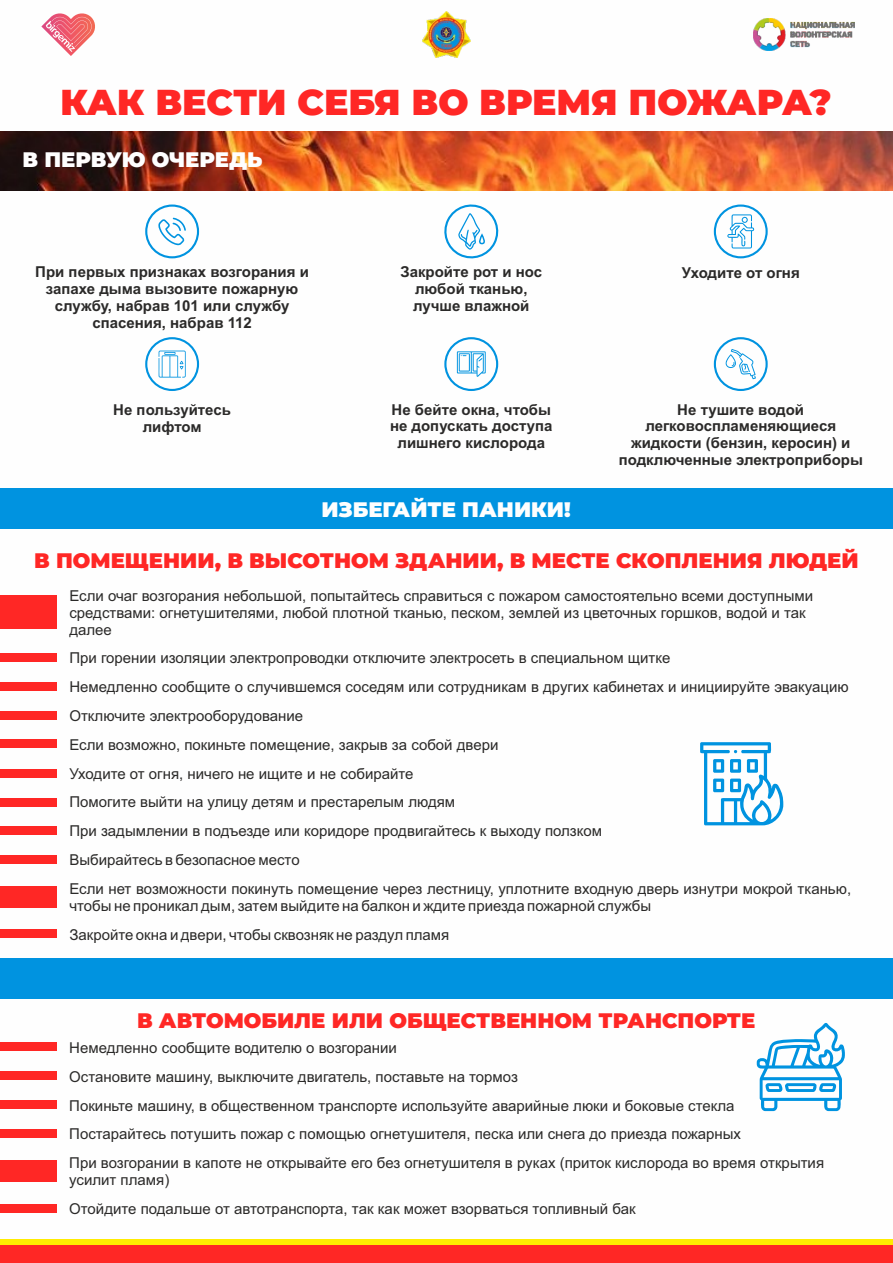
<style>
.page{position:relative;width:893px;height:1263px;background:#fff}
.page>*{position:absolute;margin:0;border:0;box-sizing:border-box;transform-origin:0 0}
.t1{font:900 36px "Montserrat";color:#ff2725}
.t2{font:900 21px "Montserrat";color:#ff2725}
.t3{font:900 21px "Montserrat";color:#fefefe}
.t4{font:15px/28.8px "Arial";color:#2b2a29}
.t5{font:700 15px/16.8px "Arial";color:#2b2a29;text-align:center}
</style>
<div class="page">
<img style="left:0;top:132px;width:892px;height:58px">
<img style="left:423px;top:12px;width:47px;height:46px">
<svg style="left:41px;top:13px;width:54px;height:43px"></svg>
<img style="left:754px;top:19px;width:101px;height:32px">
<div style="left:0;top:1239px;width:893px;height:24px;background:#ff2725"></div>
<div style="left:0;top:1239px;width:893px;height:5px;background:#ffec01"></div>
<div style="left:0;top:489px;width:893px;height:40px;background:#0093e0"></div>
<svg style="left:726px;top:349px;width:30px;height:30px"></svg>
<div style="left:714px;top:337px;width:54px;height:54px;border:2px solid #0093e0;border-radius:50%"></div>
<svg style="left:457px;top:351px;width:29px;height:26px"></svg>
<div style="left:444px;top:337px;width:54px;height:54px;border:2px solid #0093e0;border-radius:50%"></div>
<svg style="left:159px;top:351px;width:27px;height:27px"></svg>
<div style="left:145px;top:337px;width:54px;height:54px;border:2px solid #0093e0;border-radius:50%"></div>
<svg style="left:158px;top:218px;width:28px;height:27px"></svg>
<div style="left:145px;top:204px;width:54px;height:54px;border:2px solid #0093e0;border-radius:50%"></div>
<svg style="left:444px;top:204px;width:55px;height:55px"></svg>
<svg style="left:727px;top:214px;width:28px;height:34px"></svg>
<div style="left:714px;top:204px;width:54px;height:54px;border:2px solid #0093e0;border-radius:50%"></div>
<div style="left:0;top:958px;width:893px;height:40px;background:#0093e0"></div>
<div style="left:0;top:595px;width:57px;height:33px;background:#ff2725"></div>
<div style="left:0;top:653px;width:57px;height:9px;background:#ff2725"></div>
<div style="left:0;top:682px;width:57px;height:9px;background:#ff2725"></div>
<div style="left:0;top:711px;width:57px;height:9px;background:#ff2725"></div>
<div style="left:0;top:739px;width:57px;height:9px;background:#ff2725"></div>
<div style="left:0;top:769px;width:57px;height:8px;background:#ff2725"></div>
<div style="left:0;top:798px;width:57px;height:8px;background:#ff2725"></div>
<div style="left:0;top:826px;width:57px;height:9px;background:#ff2725"></div>
<div style="left:0;top:855px;width:57px;height:9px;background:#ff2725"></div>
<div style="left:0;top:886px;width:57px;height:21px;background:#ff2725"></div>
<div style="left:0;top:929px;width:57px;height:9px;background:#ff2725"></div>
<div style="left:0;top:1042px;width:57px;height:9px;background:#ff2725"></div>
<div style="left:0;top:1071px;width:57px;height:9px;background:#ff2725"></div>
<div style="left:0;top:1100px;width:57px;height:8px;background:#ff2725"></div>
<div style="left:0;top:1129px;width:57px;height:9px;background:#ff2725"></div>
<div style="left:0;top:1161px;width:57px;height:21px;background:#ff2725"></div>
<div style="left:0;top:1204px;width:57px;height:9px;background:#ff2725"></div>
<svg style="left:757px;top:1023px;width:88px;height:88px"></svg>
<svg style="left:700px;top:742px;width:83px;height:83px"></svg>
<h1 class="t1" style="left:60px;top:81px;width:773px">КАК ВЕСТИ СЕБЯ ВО ВРЕМЯ ПОЖАРА?</h1>
<h2 class="t3" style="left:23px;top:147px;width:241px">В ПЕРВУЮ ОЧЕРЕДЬ</h2>
<p class="t5" style="left:35px;top:265px;width:275px">При первых признаках возгорания и запахе дыма вызовите пожарную службу, набрав 101 или службу спасения, набрав 112</p>
<p class="t5" style="left:400px;top:265px;width:143px">Закройте рот и нос любой тканью, лучше влажной</p>
<p class="t5" style="left:682px;top:266px;width:120px">Уходите от огня</p>
<p class="t5" style="left:390px;top:402px;width:164px">Не бейте окна, чтобы не допускать доступа лишнего кислорода</p>
<p class="t5" style="left:113px;top:403px;width:119px">Не пользуйтесь лифтом</p>
<p class="t5" style="left:619px;top:402px;width:246px">Не тушите водой легковоспламеняющиеся жидкости (бензин, керосин) и подключенные электроприборы</p>
<h2 class="t3" style="left:321px;top:497px;width:251px">ИЗБЕГАЙТЕ ПАНИКИ!</h2>
<h2 class="t2" style="left:34px;top:547px;width:826px">В ПОМЕЩЕНИИ, В ВЫСОТНОМ ЗДАНИИ, В МЕСТЕ СКОПЛЕНИЯ ЛЮДЕЙ</h2>
<p class="t4" style="left:69px;top:589px;width:745px;line-height:16.8px">Если очаг возгорания небольшой, попытайтесь справиться с пожаром самостоятельно всеми доступными средствами: огнетушителями, любой плотной тканью, песком, землей из цветочных горшков, водой и так далее</p>
<p class="t4" style="left:69px;top:645px;width:781px">При горении изоляции электропроводки отключите электросеть в специальном щитке<br>Немедленно сообщите о случившемся соседям или сотрудникам в других кабинетах и инициируйте эвакуацию</p>
<p class="t4" style="left:69px;top:703px;width:431px">Отключите электрооборудование<br>Если возможно, покиньте помещение, закрыв за собой двери Уходите от огня, ничего не ищите и не собирайте<br>Помогите выйти на улицу детям и престарелым людям</p>
<p class="t4" style="left:69px;top:818px;width:783px">При задымлении в подъезде или коридоре продвигайтесь к выходу ползком<br>Выбирайтесь в безопасное место<br>Если нет возможности покинуть помещение через лестницу, уплотните входную дверь изнутри мокрой тканью,</p>
<p class="t4" style="left:69px;top:892px;width:583px">чтобы не проникал дым, затем выйдите на балкон и ждите приезда пожарной службы<br>Закройте окна и двери, чтобы сквозняк не раздул пламя</p>
<h2 class="t2" style="left:137px;top:1007px;width:620px">В АВТОМОБИЛЕ ИЛИ ОБЩЕСТВЕННОМ ТРАНСПОРТЕ</h2>
<p class="t4" style="left:69px;top:1034px;width:756px">Немедленно сообщите водителю о возгорании<br>Остановите машину, выключите двигатель, поставьте на тормоз<br>Покиньте машину, в общественном транспорте используйте аварийные люки и боковые стекла Постарайтесь потушить пожар с помощью огнетушителя, песка или снега до приезда пожарных<br>При возгорании в капоте не открывайте его без огнетушителя в руках (приток кислорода во время открытия</p>
<p class="t4" style="left:69px;top:1167px;width:568px">усилит пламя)<br>Отойдите подальше от автотранспорта, так как может взорваться топливный бак</p>
</div>
